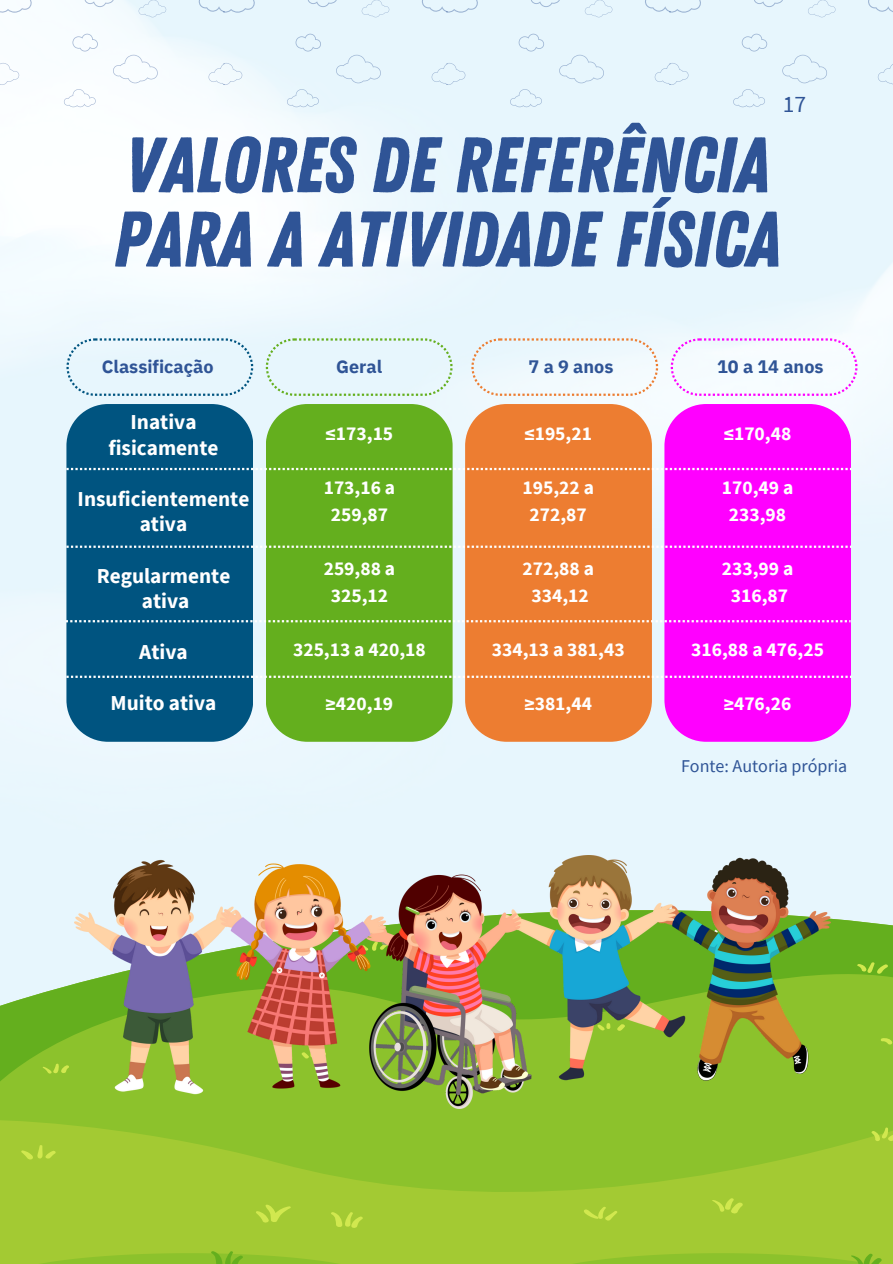
<style>
.page{position:relative;width:893px;height:1264px;background:#fff}
.page>*{position:absolute;margin:0;border:0;box-sizing:border-box;transform-origin:0 0}
.t1{font:78.6px/74.2px "Zing Rust Base";letter-spacing:-.01em;color:#2f5496}
.t2{font:23.55px "Source Sans Pro";color:#2f5496}
.t3{font:700 21.3px/25.5px "Source Sans Pro";color:#fff;text-align:center}
.t4{font:700 19.5px/27px "Source Sans Pro";color:#fff;text-align:center}
.t5{font:700 18px "IBM Plex Sans";color:#2f5496}
.t6{font:18px "Source Sans Pro";color:#2f5496}
</style>
<div class="page">
<img style="left:0;top:0;width:892px;height:858px">
<div style="left:66px;top:404px;width:187px;height:337px;background:#005480"></div>
<div style="left:266px;top:404px;width:186px;height:337px;background:#64af1e"></div>
<div style="left:465px;top:404px;width:187px;height:337px;background:#ed7d31"></div>
<div style="left:664px;top:404px;width:187px;height:337px;background:#f0f"></div>
<svg style="left:66px;top:338px;width:187px;height:58px"></svg>
<svg style="left:266px;top:338px;width:186px;height:58px"></svg>
<svg style="left:471px;top:338px;width:187px;height:58px"></svg>
<svg style="left:670px;top:338px;width:187px;height:58px"></svg>
<svg style="left:66px;top:468px;width:785px;height:2px"></svg>
<svg style="left:66px;top:545px;width:785px;height:3px"></svg>
<svg style="left:66px;top:620px;width:784px;height:2px"></svg>
<svg style="left:66px;top:675px;width:785px;height:3px"></svg>
<div style="left:0;top:1094px;width:892px;height:25px;background:#8cc22c"></div>
<svg style="left:0;top:858px;width:892px;height:236px"></svg>
<svg style="left:0;top:1119px;width:892px;height:144px;fill:#a3ca33"></svg>
<svg style="left:255px;top:1204px;width:36px;height:19px"></svg>
<svg style="left:330px;top:1211px;width:34px;height:17px"></svg>
<svg style="left:0;top:1250px;width:382px;height:13px"></svg>
<svg style="left:711px;top:1197px;width:33px;height:17px"></svg>
<svg style="left:530px;top:1252px;width:362px;height:11px"></svg>
<svg style="left:583px;top:1206px;width:35px;height:16px"></svg>
<svg style="left:870px;top:1127px;width:22px;height:15px"></svg>
<svg style="left:21px;top:1144px;width:36px;height:15px"></svg>
<svg style="left:42px;top:1063px;width:28px;height:11px"></svg>
<svg style="left:856px;top:961px;width:33px;height:12px"></svg>
<svg style="left:880px;top:1037px;width:12px;height:8px"></svg>
<img style="left:74px;top:855px;width:756px;height:253px">
<svg style="left:72px;top:33px;width:26px;height:18px"></svg>
<svg style="left:138px;top:0;width:28px;height:17px"></svg>
<svg style="left:0;top:0;width:33px;height:14px"></svg>
<svg style="left:84px;top:0;width:31px;height:7px"></svg>
<svg style="left:113px;top:55px;width:45px;height:28px"></svg>
<svg style="left:0;top:63px;width:19px;height:22px"></svg>
<svg style="left:63px;top:88px;width:33px;height:19px"></svg>
<svg style="left:295px;top:33px;width:26px;height:18px"></svg>
<svg style="left:361px;top:0;width:28px;height:17px"></svg>
<svg style="left:198px;top:0;width:58px;height:14px"></svg>
<svg style="left:307px;top:0;width:31px;height:7px"></svg>
<svg style="left:336px;top:55px;width:45px;height:28px"></svg>
<svg style="left:208px;top:63px;width:34px;height:22px"></svg>
<svg style="left:286px;top:88px;width:33px;height:19px"></svg>
<svg style="left:518px;top:33px;width:26px;height:18px"></svg>
<svg style="left:584px;top:0;width:28px;height:17px"></svg>
<svg style="left:421px;top:0;width:57px;height:14px"></svg>
<svg style="left:530px;top:0;width:31px;height:7px"></svg>
<svg style="left:559px;top:55px;width:45px;height:28px"></svg>
<svg style="left:431px;top:63px;width:34px;height:22px"></svg>
<svg style="left:509px;top:88px;width:33px;height:19px"></svg>
<svg style="left:741px;top:33px;width:26px;height:18px"></svg>
<svg style="left:807px;top:0;width:28px;height:17px"></svg>
<svg style="left:867px;top:0;width:25px;height:14px"></svg>
<svg style="left:644px;top:0;width:57px;height:14px"></svg>
<svg style="left:753px;top:0;width:31px;height:7px"></svg>
<svg style="left:782px;top:55px;width:45px;height:28px"></svg>
<svg style="left:877px;top:63px;width:15px;height:22px"></svg>
<svg style="left:654px;top:63px;width:34px;height:22px"></svg>
<svg style="left:732px;top:88px;width:33px;height:19px"></svg>
<h2 class="t2" style="left:782px;top:88px;width:25px">17</h2>
<h2 class="t1" style="left:113px;top:130px;width:669px">VALORES DE REFERÊNCIA<br>PARA A ATIVIDADE FÍSICA</h2>
<h2 class="t5" style="left:102px;top:354px;width:113px">Classificação</h2>
<h2 class="t5" style="left:336px;top:354px;width:48px">Geral</h2>
<h2 class="t5" style="left:528px;top:354px;width:86px">7 a 9 anos</h2>
<h2 class="t5" style="left:717px;top:354px;width:108px">10 a 14 anos</h2>
<p class="t3" style="left:108px;top:409px;width:111px">Inativa fisicamente</p>
<p class="t3" style="left:78px;top:485px;width:173px">Insuficientemente ativa</p>
<p class="t3" style="left:97px;top:562px;width:135px">Regularmente ativa</p>
<p class="t3" style="left:139px;top:638px;width:50px">Ativa</p>
<p class="t3" style="left:111px;top:690px;width:107px">Muito ativa</p>
<h1 class="t4" style="left:325px;top:419px;width:69px">≤173,15</h1>
<h3 class="t4" style="left:324px;top:473px;width:73px">173,16 a<br>259,87</h3>
<h3 class="t4" style="left:324px;top:554px;width:73px">259,88 a<br>325,12</h3>
<h3 class="t4" style="left:293px;top:635px;width:134px">325,13 a 420,18</h3>
<h3 class="t4" style="left:325px;top:689px;width:69px">≥420,19</h3>
<h2 class="t4" style="left:524px;top:419px;width:69px">≤195,21</h2>
<h2 class="t4" style="left:522px;top:473px;width:73px">195,22 a<br>272,87</h2>
<h2 class="t4" style="left:522px;top:554px;width:73px">272,88 a<br>334,12</h2>
<h2 class="t4" style="left:492px;top:635px;width:134px">334,13 a 381,43</h2>
<h2 class="t4" style="left:524px;top:689px;width:69px">≥381,44</h2>
<h2 class="t4" style="left:723px;top:419px;width:69px">≤170,48</h2>
<h2 class="t4" style="left:721px;top:473px;width:73px">170,49 a<br>233,98</h2>
<h2 class="t4" style="left:721px;top:554px;width:73px">233,99 a<br>316,87</h2>
<h2 class="t4" style="left:691px;top:635px;width:134px">316,88 a 476,25</h2>
<h2 class="t4" style="left:723px;top:689px;width:69px">≥476,26</h2>
<h2 class="t6" style="left:681px;top:754px;width:168px">Fonte: Autoria própria</h2>
</div>
